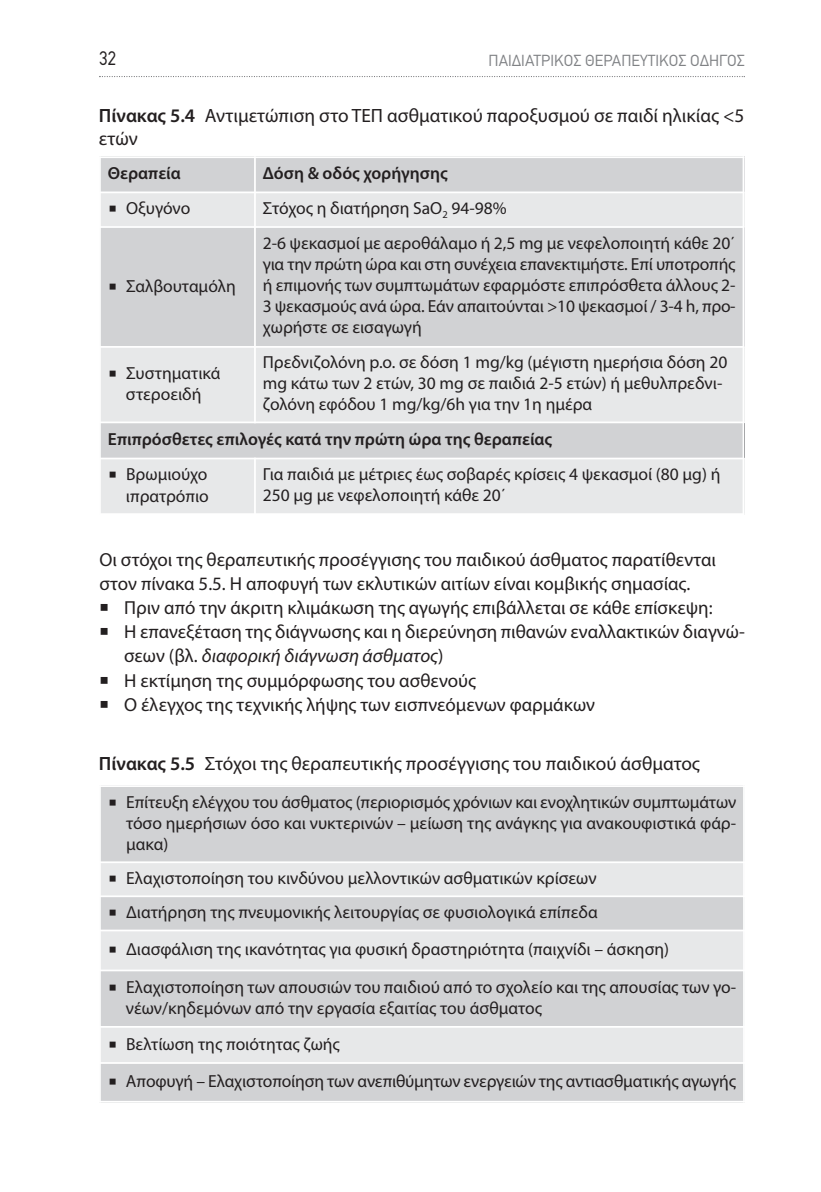
<style>
.page{position:relative;width:821px;height:1192px;background:#fff}
.page>*{position:absolute;margin:0;border:0;box-sizing:border-box;transform-origin:0 0}
.t1{font:19.25px/23.1px "Myriad Pro";color:#231f20}
.t2{font:19.25px "CF Din";color:#231f20;scale:.9 1}
.t3{font:18.9px/24.2px "Myriad Pro";color:#231f20}
.t4{font:17.5px/21px "Myriad Pro";color:#231f20}
.t5{font:600 17.5px "Myriad Pro";color:#231f20}
.t6{font:15.75px "CF Din";color:#808285}
.s1{font-weight:600}
.s2{font-family:"Lucida Grande"}
.s3{font-family:"Lucida Grande";font-weight:700}
.s4{font-style:italic}
</style>
<div class="page">
<svg style="left:99px;top:76px;width:645px;height:1px"></svg>
<div style="left:99px;top:785px;width:645px;height:77px;background:#d1d2d4"></div>
<div style="left:99px;top:862px;width:645px;height:34px;background:#e7e8e9"></div>
<div style="left:99px;top:896px;width:645px;height:34px;background:#d1d2d4"></div>
<div style="left:99px;top:930px;width:645px;height:40px;background:#e7e8e9"></div>
<div style="left:99px;top:970px;width:645px;height:56px;background:#d1d2d4"></div>
<div style="left:99px;top:1026px;width:645px;height:36px;background:#e7e8e9"></div>
<div style="left:99px;top:1062px;width:645px;height:40px;background:#d1d2d4"></div>
<hr style="left:99px;top:785px;width:2px;height:317px;background:#fff">
<hr style="left:742px;top:785px;width:2px;height:317px;background:#fff">
<hr style="left:99px;top:785px;width:645px;height:1px;background:#fff">
<hr style="left:99px;top:861px;width:645px;height:2px;background:#fff">
<hr style="left:99px;top:895px;width:645px;height:2px;background:#fff">
<hr style="left:99px;top:929px;width:645px;height:2px;background:#fff">
<hr style="left:99px;top:969px;width:645px;height:2px;background:#fff">
<hr style="left:99px;top:1025px;width:645px;height:2px;background:#fff">
<hr style="left:99px;top:1061px;width:645px;height:2px;background:#fff">
<hr style="left:99px;top:1100px;width:645px;height:2px;background:#fff">
<div style="left:99px;top:156px;width:156px;height:36px;background:#d1d2d4"></div>
<div style="left:255px;top:156px;width:489px;height:36px;background:#d1d2d4"></div>
<div style="left:99px;top:192px;width:156px;height:35px;background:#e7e8e9"></div>
<div style="left:255px;top:192px;width:489px;height:35px;background:#e7e8e9"></div>
<div style="left:99px;top:227px;width:156px;height:120px;background:#d1d2d4"></div>
<div style="left:255px;top:227px;width:489px;height:120px;background:#d1d2d4"></div>
<div style="left:99px;top:347px;width:156px;height:75px;background:#e7e8e9"></div>
<div style="left:255px;top:347px;width:489px;height:75px;background:#e7e8e9"></div>
<div style="left:99px;top:422px;width:644px;height:36px;background:#d1d2d4"></div>
<div style="left:99px;top:458px;width:156px;height:57px;background:#e7e8e9"></div>
<div style="left:255px;top:458px;width:489px;height:57px;background:#e7e8e9"></div>
<hr style="left:99px;top:156px;width:2px;height:359px;background:#fff">
<hr style="left:254px;top:156px;width:2px;height:267px;background:#fff">
<hr style="left:254px;top:457px;width:2px;height:58px;background:#fff">
<hr style="left:742px;top:156px;width:2px;height:359px;background:#fff">
<hr style="left:99px;top:156px;width:645px;height:2px;background:#fff">
<hr style="left:99px;top:191px;width:645px;height:2px;background:#fff">
<hr style="left:99px;top:226px;width:645px;height:2px;background:#fff">
<hr style="left:99px;top:346px;width:645px;height:2px;background:#fff">
<hr style="left:99px;top:421px;width:645px;height:2px;background:#fff">
<hr style="left:99px;top:457px;width:645px;height:2px;background:#fff">
<hr style="left:99px;top:513px;width:645px;height:2px;background:#fff">
<p class="t2" style="left:99px;top:48px;width:21px">32</p>
<p class="t6" style="left:488px;top:52px;width:257px">ΠΑΙΔΙΑΤΡΙΚΟΣ ΘΕΡΑΠΕΥΤΙΚΟΣ ΟΔΗΓΟΣ</p>
<p class="t1" style="left:99px;top:105px;width:646px"><span class="s1">Πίνακας 5.4</span> Αντιμετώπιση στο ΤΕΠ ασθματικού παροξυσμού σε παιδί ηλικίας &lt;5 ετών</p>
<p class="t5" style="left:108px;top:167px;width:74px">Θεραπεία</p>
<p class="t5" style="left:263px;top:167px;width:186px">Δόση &amp; οδός χορήγησης</p>
<p class="t4" style="left:108px;top:199px;width:84px"><span class="s2">■</span> Οξυγόνο</p>
<p class="t4" style="left:263px;top:199px;width:245px">Στόχος η διατήρηση SaO<sub>2</sub> 94-98%</p>
<p class="t4" style="left:108px;top:276px;width:129px"><span class="s2">■</span> Σαλβουταμόλη</p>
<p class="t4" style="left:263px;top:234px;width:474px;text-align:justify">2-6 ψεκασμοί με αεροθάλαμο ή 2,5 mg με νεφελοποιητή κάθε 20΄ για την πρώτη ώρα και στη συνέχεια επανεκτιμήστε. Επί υποτροπής ή επιμονής των συμπτωμάτων εφαρμόστε επιπρόσθετα άλλους 2- 3 ψεκασμούς ανά ώρα. Εάν απαιτούνται &gt;10 ψεκασμοί / 3-4 h, προ&shy;χωρήστε σε εισαγωγή</p>
<p class="t4" style="left:108px;top:364px;width:114px;text-align:center"><span class="s2">■</span> Συστηματικά στεροειδή</p>
<p class="t4" style="left:263px;top:353px;width:466px">Πρεδνιζολόνη p.o. σε δόση 1 mg/kg (μέγιστη ημερήσια δόση 20 mg κάτω των 2 ετών, 30 mg σε παιδιά 2-5 ετών) ή μεθυλπρεδνι&shy;ζολόνη εφόδου 1 mg/kg/6h για την 1η ημέρα</p>
<p class="t5" style="left:108px;top:432px;width:445px">Επιπρόσθετες επιλογές κατά την πρώτη ώρα της θεραπείας</p>
<p class="t4" style="left:108px;top:465px;width:102px;text-align:right"><span class="s2">■</span> Βρωμιούχο ιπρατρόπιο</p>
<p class="t4" style="left:263px;top:465px;width:459px">Για παιδιά με μέτριες έως σοβαρές κρίσεις 4 ψεκασμοί (80 μg) ή<br>250 μg με νεφελοποιητή κάθε 20΄</p>
<p class="t3" style="left:99px;top:548px;width:618px">Οι στόχοι της θεραπευτικής προσέγγισης του παιδικού άσθματος παρατίθενται στον πίνακα 5.5. Η αποφυγή των εκλυτικών αιτίων είναι κομβικής σημασίας.</p>
<p class="t3" style="left:99px;top:597px;width:614px"><span class="s3">▪</span> Πριν από την άκριτη κλιμάκωση της αγωγής επιβάλλεται σε κάθε επίσκεψη:</p>
<p class="t3" style="left:124px;top:621px;width:622px;text-indent:-25px"><span class="s3">▪</span> Η επανεξέταση της διάγνωσης και η διερεύνηση πιθανών εναλλακτικών διαγνώ&shy;σεων (βλ. <span class="s4">διαφορική διάγνωση άσθματος</span>)</p>
<p class="t3" style="left:99px;top:669px;width:378px"><span class="s3">▪</span> Η εκτίμηση της συμμόρφωσης του ασθενούς</p>
<p class="t3" style="left:99px;top:693px;width:497px"><span class="s3">▪</span> Ο έλεγχος της τεχνικής λήψης των εισπνεόμενων φαρμάκων</p>
<p class="t1" style="left:99px;top:753px;width:602px"><span class="s1">Πίνακας 5.5</span> Στόχοι της θεραπευτικής προσέγγισης του παιδικού άσθματος</p>
<p class="t4" style="left:126px;top:792px;width:611px;text-align:justify;text-indent:-18px"><span class="s2">■</span> Επίτευξη ελέγχου του άσθματος (περιορισμός χρόνιων και ενοχλητικών συμπτωμάτων τόσο ημερήσιων όσο και νυκτερινών – μείωση της ανάγκης για ανακουφιστικά φάρ&shy;μακα)</p>
<p class="t4" style="left:108px;top:868px;width:490px"><span class="s2">■</span> Ελαχιστοποίηση του κινδύνου μελλοντικών ασθματικών κρίσεων</p>
<p class="t4" style="left:108px;top:902px;width:491px"><span class="s2">■</span> Διατήρηση της πνευμονικής λειτουργίας σε φυσιολογικά επίπεδα</p>
<p class="t4" style="left:108px;top:939px;width:562px"><span class="s2">■</span> Διασφάλιση της ικανότητας για φυσική δραστηριότητα (παιχνίδι – άσκηση)</p>
<p class="t4" style="left:126px;top:977px;width:611px;text-indent:-18px"><span class="s2">■</span> Ελαχιστοποίηση των απουσιών του παιδιού από το σχολείο και της απουσίας των γο&shy;νέων/κηδεμόνων από την εργασία εξαιτίας του άσθματος</p>
<p class="t4" style="left:108px;top:1034px;width:233px"><span class="s2">■</span> Βελτίωση της ποιότητας ζωής</p>
<p class="t4" style="left:108px;top:1071px;width:629px"><span class="s2">■</span> Αποφυγή – Ελαχιστοποίηση των ανεπιθύμητων ενεργειών της αντιασθματικής αγωγής</p>
</div>
